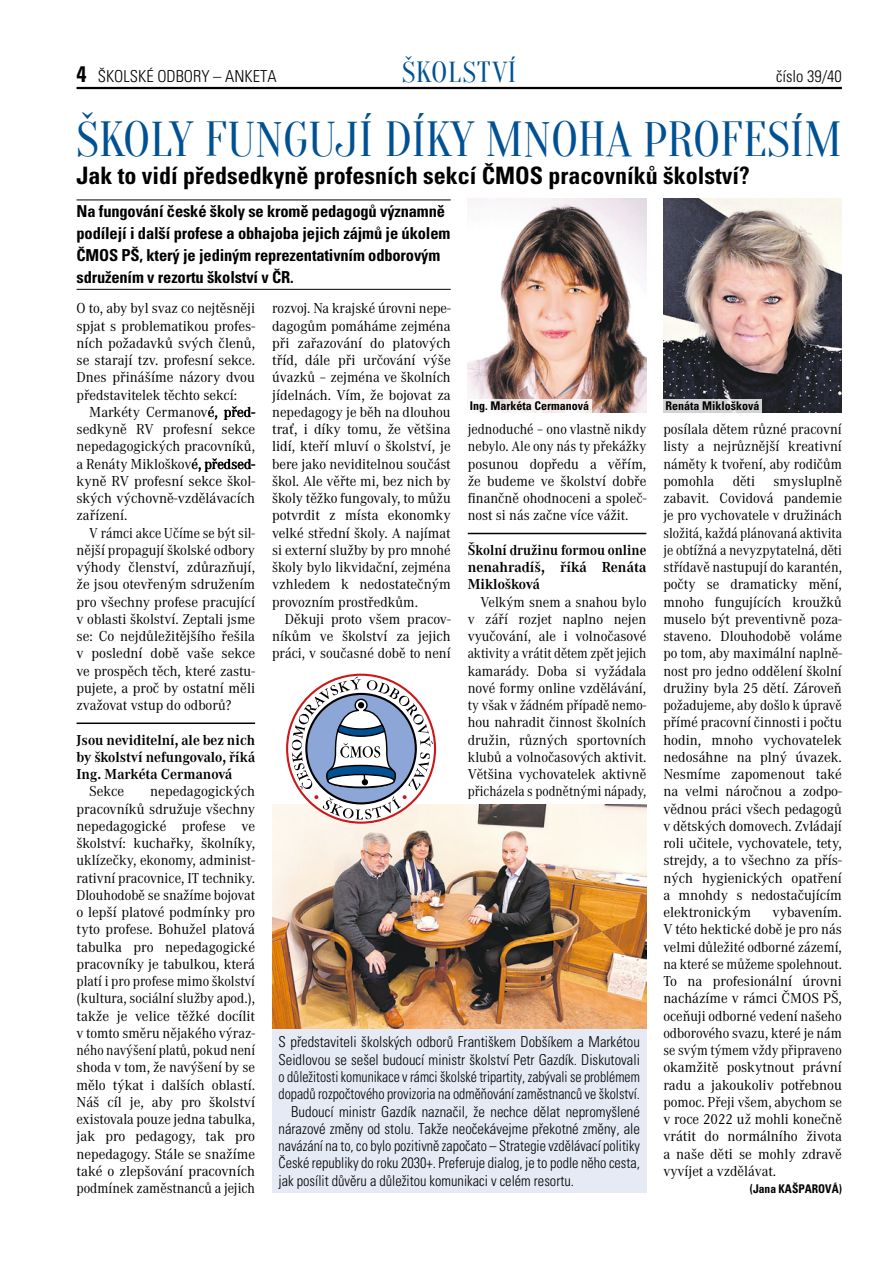
<style>
.page{position:relative;width:893px;height:1263px;background:#fff}
.page>*{position:absolute;margin:0;border:0;box-sizing:border-box;transform-origin:0 0}
.t1{font:48.15px "Oranienbaum";color:#005193}
.t2{font:28.5px "Oranienbaum";letter-spacing:.035em;color:#005193}
.Titulek_malý{font:700 condensed 24px "Univers CE";color:#000}
.PEREX{font:700 condensed 16.5px/21.8px "Univers CE";letter-spacing:-.01em;color:#000}
.t3{font:300 condensed 16.5px "Univers CE";color:#000}
.TEXT{font:15px/17.2px "Corporate ATOT";color:#000;text-align:justify;scale:.95 1}
.TEXT-2{font:15px/17.2px "Corporate ATOT";color:#000;text-align:justify}
.TEXT-3{font:300 condensed 15px/17.2px "Univers CE";color:#000;text-align:justify}
.TEXT-4{font:15px/17.2px "Corporate ATOT";color:#000;text-align:justify;scale:.91 1}
.TEXT_BEZ{font:15px/17.2px "Corporate ATOT";color:#000;text-align:justify;scale:.96 1}
.TEXT-5{font:15px/17.2px "Corporate ATOT";color:#000;text-align:justify;scale:.93 1}
.TEXT_BEZ-2{font:700 15px/17.2px "Corporate ATOT";color:#000;text-align:justify;scale:.95 1}
.TEXT_BEZ-3{font:700 15px/17.2px "Corporate ATOT";color:#000;text-align:justify;scale:.92 1}
.PODPIS{font:700 condensed 12px "Univers CE";color:#000}
.PODPIS-2{font:700 condensed 12px "Univers CE";color:#000;scale:.96 1}
.s1{font-weight:700;font-size:22.5px}
</style>
<div class="page">
<hr style="left:77px;top:87px;width:765px;height:2px;background:#000">
<hr style="left:77px;top:722px;width:178px;height:2px;background:#000">
<hr style="left:468px;top:533px;width:178px;height:1px;background:#000">
<hr style="left:77px;top:200px;width:374px;height:1px;background:#000">
<hr style="left:77px;top:289px;width:374px;height:1px;background:#000">
<img style="left:272px;top:804px;width:374px;height:225px">
<img style="left:468px;top:199px;width:178px;height:213px">
<img style="left:663px;top:199px;width:179px;height:213px">
<div style="left:272px;top:1029px;width:374px;height:163px;background:#e6eaf5"></div>
<svg style="left:292px;top:676px;width:141px;height:143px"></svg>
<svg style="left:468px;top:399px;width:123px;height:13px;fill:#f9f1f1"></svg>
<div style="left:663px;top:399px;width:99px;height:13px;background:#d2d3d4"></div>
<p class="t3" style="left:77px;top:67px;width:202px"><span class="s1">4</span> ŠKOLSKÉ ODBORY – ANKETA</p>
<h2 class="t2" style="left:402px;top:56px;width:115px">ŠKOLSTVÍ</h2>
<p class="t3" style="left:776px;top:67px;width:67px">číslo 39/40</p>
<p class="t1" style="left:77px;top:113px;width:767px">ŠKOLY FUNGUJÍ DÍKY MNOHA PROFESÍM</p>
<p class="Titulek_malý" style="left:77px;top:162px;width:675px">Jak to vidí předsedkyně profesních sekcí ČMOS pracovníků školství?</p>
<p class="PEREX" style="left:77px;top:201px;width:375px">Na fungování české školy se kromě pedagogů významně podílejí i další profese a obhajoba jejich zájmů je úkolem ČMOS PŠ, který je jediným reprezentativním odborovým sdružením v rezortu školství v ČR.</p>
<p class="TEXT_BEZ" style="left:77px;top:300px;width:188px">O to, aby byl svaz co nejtěsněji spjat s problematikou profes&shy;ních požadavků svých členů, se starají tzv. profesní sekce.<br>Dnes přinášíme názory dvou představitelek těchto sekcí:</p>
<p class="TEXT-2" style="left:77px;top:403px;width:180px;text-indent:13px">Markéty Cermanové, před&shy;sedkyně RV profesní sekce nepedagogických pracovníků, a Renáty Mikloškové, předsed&shy;kyně RV profesní sekce škol&shy;ských výchovně-vzdělávacích zařízení.</p>
<p class="TEXT-4" style="left:77px;top:524px;width:198px;text-indent:13px">V rámci akce Učíme se být sil&shy;nější propagují školské odbory výhody členství, zdůrazňují, že jsou otevřeným sdružením pro všechny profese pracující v oblasti školství. Zeptali jsme se: Co nejdůležitějšího řešila v poslední době vaše sekce ve prospěch těch, které zastu&shy;pujete, a proč by ostatní měli zvažovat vstup do odborů?</p>
<p class="TEXT_BEZ-2" style="left:77px;top:731px;width:189px">Jsou neviditelní, ale bez nich by školství nefungovalo, říká Ing. Markéta Cermanová</p>
<p class="TEXT-2" style="left:89px;top:783px;width:36px">Sekce</p>
<p class="TEXT-2" style="left:77px;top:783px;width:180px;text-indent:74px">nepedagogických pracovníků sdružuje všechny nepedagogické profese ve školství: kuchařky, školníky, uklízečky, ekonomy, administ&shy;rativní pracovnice, IT techniky.<br>Dlouhodobě se snažíme bojovat o lepší platové podmínky pro tyto profese. Bohužel platová tabulka pro nepedagogické pracovníky je tabulkou, která platí i pro profese mimo školství (kultura, sociální služby apod.), takže je velice těžké docílit v tomto směru nějakého výraz&shy;ného navýšení platů, pokud není shoda v tom, že navýšení by se mělo týkat i dalších oblastí.<br>Náš cíl je, aby pro školství existovala pouze jedna tabulka, jak pro pedagogy, tak pro nepedagogy. Stále se snažíme také o zlepšování pracovních podmínek zaměstnanců a jejich</p>
<p class="TEXT" style="left:272px;top:300px;width:190px">rozvoj. Na krajské úrovni nepe&shy;dagogům pomáháme zejména při zařazování do platových tříd, dále při určování výše úvazků – zejména ve školních jídelnách. Vím, že bojovat za nepedagogy je běh na dlouhou trať, i díky tomu, že většina lidí, kteří mluví o školství, je bere jako neviditelnou součást škol. Ale věřte mi, bez nich by školy těžko fungovaly, to můžu potvrdit z místa ekonomky velké střední školy. A najímat si externí služby by pro mnohé školy bylo likvidační, zejména vzhledem k nedostatečným provozním prostředkům.</p>
<p class="TEXT-2" style="left:272px;top:610px;width:180px;text-indent:13px">Děkuji proto všem pracov&shy;níkům ve školství za jejich práci, v současné době to není</p>
<p class="PODPIS" style="left:470px;top:399px;width:121px">Ing. Markéta Cermanová</p>
<p class="PODPIS" style="left:665px;top:399px;width:95px">Renáta Miklošková</p>
<p class="TEXT" style="left:663px;top:421px;width:190px">posílala dětem různé pracovní listy a nejrůznější kreativní náměty k tvoření, aby rodičům pomohla děti smysluplně zabavit. Covidová pandemie je pro vychovatele v družinách složitá, každá plánovaná aktivita je obtížná a nevyzpytatelná, děti střídavě nastupují do karantén, počty se dramaticky mění, mnoho fungujících kroužků muselo být preventivně poza&shy;staveno. Dlouhodobě voláme po tom, aby maximální naplně&shy;nost pro jedno oddělení školní družiny byla 25 dětí. Zároveň požadujeme, aby došlo k úpravě přímé pracovní činnosti i počtu hodin, mnoho vychovatelek nedosáhne na plný úvazek.<br>Nesmíme zapomenout také na velmi náročnou a zodpo&shy;vědnou práci všech pedagogů v dětských domovech. Zvládají roli učitele, vychovatele, tety, strejdy, a to všechno za přís&shy;ných hygienických opatření a mnohdy s nedostačujícím elektronickým</p>
<p class="TEXT-5" style="left:468px;top:421px;width:194px">jednoduché – ono vlastně nikdy nebylo. Ale ony nás ty překážky posunou dopředu a věřím, že budeme ve školství dobře finančně ohodnoceni a společ&shy;nost si nás začne více vážit.</p>
<p class="TEXT_BEZ-3" style="left:468px;top:542px;width:196px">Školní družinu formou online nenahradíš, říká Renáta Miklošková</p>
<p class="TEXT" style="left:468px;top:593px;width:189px;text-indent:13px">Velkým snem a snahou bylo v září rozjet naplno nejen vyučování, ale i volnočasové aktivity a vrátit dětem zpět jejich kamarády. Doba si vyžádala nové formy online vzdělávání, ty však v žádném případě nemo&shy;hou nahradit činnost školních družin, různých sportovních klubů a volnočasových aktivit.<br>Většina vychovatelek aktivně přicházela s podnětnými nápady,</p>
<p class="TEXT-2" style="left:663px;top:904px;width:180px;text-indent:109px">vybavením.<br>V této hektické době je pro nás velmi důležité odborné zázemí, na které se můžeme spolehnout.<br>To na profesionální úrovni nacházíme v rámci ČMOS PŠ, oceňuji odborné vedení našeho odborového svazu, které je nám se svým týmem vždy připraveno okamžitě poskytnout právní radu a jakoukoliv potřebnou pomoc. Přeji všem, abychom se v roce 2022 už mohli konečně vrátit do normálního života a naše děti se mohly zdravě vyvíjet a vzdělávat.</p>
<p class="PODPIS-2" style="left:750px;top:1182px;width:97px">(Jana KAŠPAROVÁ)</p>
<p class="TEXT-3" style="left:279px;top:1034px;width:363px">S představiteli školských odborů Františkem Dobšíkem a Markétou Seidlovou se sešel budoucí ministr školství Petr Gazdík. Diskutovali o důležitosti komunikace v rámci školské tripartity, zabývali se problémem dopadů rozpočtového provizoria na odměňování zaměstnanců ve školství.</p>
<p class="TEXT-3" style="left:279px;top:1103px;width:363px;text-indent:13px">Budoucí ministr Gazdík naznačil, že nechce dělat nepromyšlené nárazové změny od stolu. Takže neočekávejme překotné změny, ale navázání na to, co bylo pozitivně započato – Strategie vzdělávací politiky České republiky do roku 2030+. Preferuje dialog, je to podle něho cesta, jak posílit důvěru a důležitou komunikaci v celém resortu.</p>
</div>
